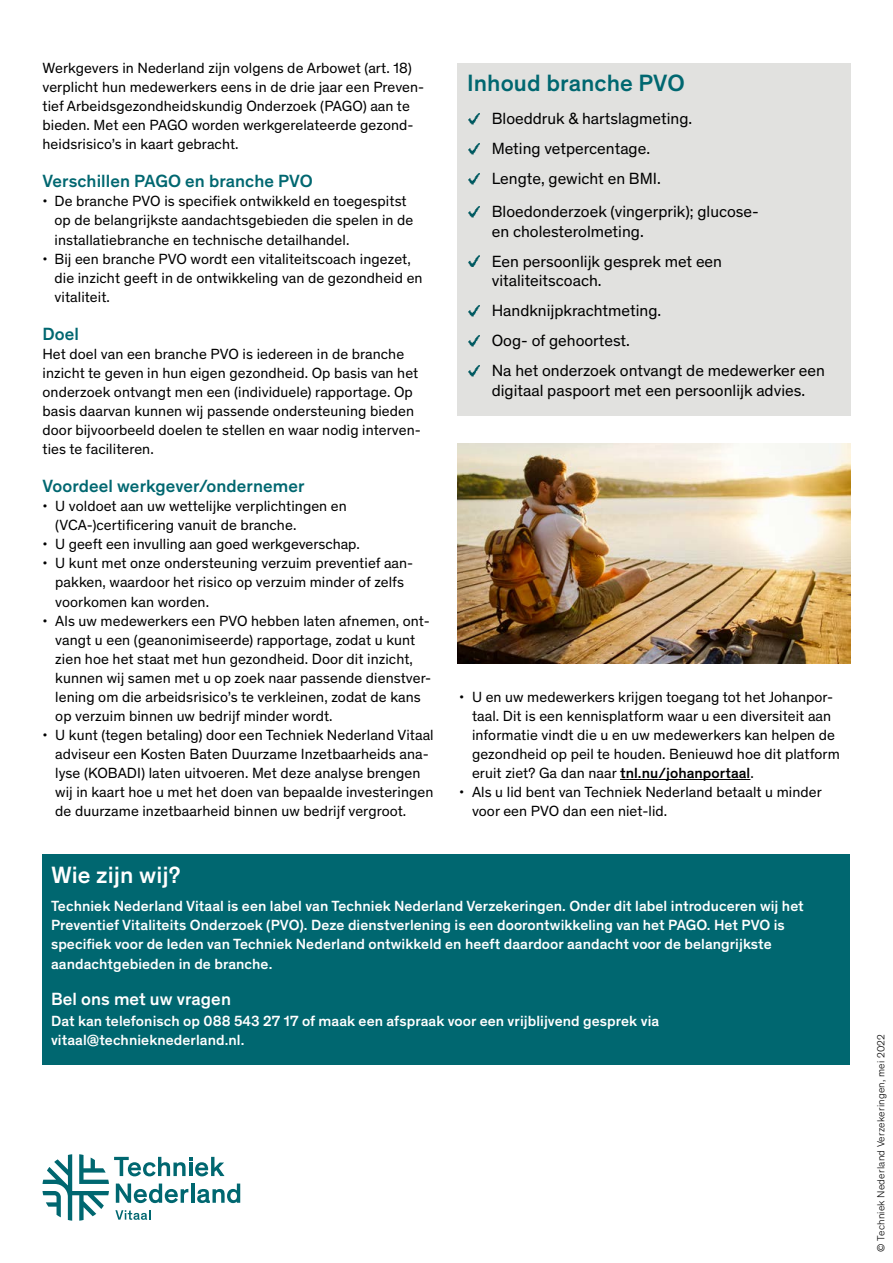
<style>
.page{position:relative;width:893px;height:1263px;background:#fff}
.page>*{position:absolute;margin:0;border:0;box-sizing:border-box;transform-origin:0 0}
.t1{font:500 24px "Theinhardt";letter-spacing:.005em;color:#006770}
.t2{font:500 24px "Theinhardt";letter-spacing:.005em;color:#fff}
.t3{font:500 18px "Theinhardt";letter-spacing:.005em;color:#006770}
.t4{font:500 18px "Theinhardt";letter-spacing:.005em;color:#fff}
.t5{font:16.5px/30px "Theinhardt";color:#000}
.t6{font:15px/19px "Theinhardt";letter-spacing:.005em;color:#000}
.t7{font:500 15px/19px "Theinhardt";letter-spacing:.005em;color:#fff}
.t8{font:300 10.5px "Theinhardt";letter-spacing:.02em;color:#000}
.s1{font-weight:500}
</style>
<div class="page">
<hr style="left:620px;top:779px;width:130px;height:1px;background:#000">
<svg style="left:43px;top:1154px;width:197px;height:67px"></svg>
<div style="left:43px;top:854px;width:807px;height:211px;background:#006770"></div>
<div style="left:457px;top:63px;width:393px;height:353px;background:#e1e1df"></div>
<svg style="left:468px;top:113px;width:12px;height:11px"></svg>
<svg style="left:468px;top:143px;width:12px;height:11px"></svg>
<svg style="left:468px;top:173px;width:12px;height:11px"></svg>
<svg style="left:468px;top:206px;width:12px;height:11px"></svg>
<svg style="left:468px;top:255px;width:12px;height:12px"></svg>
<svg style="left:468px;top:305px;width:12px;height:11px"></svg>
<svg style="left:468px;top:335px;width:12px;height:11px"></svg>
<svg style="left:468px;top:365px;width:12px;height:11px"></svg>
<img style="left:457px;top:444px;width:393px;height:220px">
<p class="t6" style="left:43px;top:58px;width:383px">Werkgevers in Nederland zijn volgens de Arbowet (art. 18) verplicht hun medewerkers eens in de drie jaar een Preven&shy;tief Arbeidsgezondheidskundig Onderzoek (PAGO) aan te bieden. Met een PAGO worden werkgerelateerde gezond&shy;heidsrisico’s in kaart gebracht.</p>
<p class="t3" style="left:43px;top:168px;width:272px">Verschillen PAGO en branche PVO</p>
<p class="t6" style="left:55px;top:191px;width:360px;text-indent:-12px">• De branche PVO is specifiek ontwikkeld en toegespitst op de belangrijkste aandachtsgebieden die spelen in de installatiebranche en technische detailhandel.</p>
<p class="t6" style="left:55px;top:248px;width:370px;text-indent:-12px">• Bij een branche PVO wordt een vitaliteitscoach ingezet, die inzicht geeft in de ontwikkeling van de gezondheid en vitaliteit.</p>
<p class="t3" style="left:43px;top:320px;width:38px">Doel</p>
<p class="t6" style="left:43px;top:344px;width:380px">Het doel van een branche PVO is iedereen in de branche inzicht te geven in hun eigen gezondheid. Op basis van het onderzoek ontvangt men een (individuele) rapportage. Op basis daarvan kunnen wij passende ondersteuning bieden door bijvoorbeeld doelen te stellen en waar nodig interven&shy;ties te faciliteren.</p>
<p class="t3" style="left:43px;top:473px;width:264px">Voordeel werkgever/ondernemer</p>
<p class="t6" style="left:55px;top:496px;width:293px;text-indent:-13px">• U voldoet aan uw wettelijke verplichtingen en (VCA-)certificering vanuit de branche.</p>
<p class="t6" style="left:43px;top:534px;width:319px">• U geeft een invulling aan goed werkgeverschap.</p>
<p class="t6" style="left:55px;top:553px;width:360px;text-indent:-13px">• U kunt met onze ondersteuning verzuim preventief aan&shy;pakken, waardoor het risico op verzuim minder of zelfs voorkomen kan worden.</p>
<p class="t6" style="left:55px;top:610px;width:377px;text-indent:-13px">• Als uw medewerkers een PVO hebben laten afnemen, ont&shy;vangt u een (geanonimiseerde) rapportage, zodat u kunt zien hoe het staat met hun gezondheid. Door dit inzicht, kunnen wij samen met u op zoek naar passende dienstver&shy;lening om die arbeidsrisico’s te verkleinen, zodat de kans op verzuim binnen uw bedrijf minder wordt.</p>
<p class="t6" style="left:55px;top:725px;width:380px;text-indent:-13px">• U kunt (tegen betaling) door een Techniek Nederland Vitaal adviseur een Kosten Baten Duurzame Inzetbaarheids ana&shy;lyse (KOBADI) laten uitvoeren. Met deze analyse brengen wij in kaart hoe u met het doen van bepaalde investeringen de duurzame inzetbaarheid binnen uw bedrijf vergroot.</p>
<h1 class="t1" style="left:467px;top:65px;width:219px">Inhoud branche PVO</h1>
<p class="t5" style="left:492px;top:103px;width:202px">Bloeddruk &amp; hartslagmeting.<br>Meting vetpercentage.<br>Lengte, gewicht en BMI.</p>
<p class="t5" style="left:492px;top:201px;width:269px;line-height:19.5px">Bloedonderzoek (vingerprik); glucose&shy;en cholesterolmeting.</p>
<p class="t5" style="left:492px;top:251px;width:232px;line-height:19.5px">Een persoonlijk gesprek met een vitaliteitscoach.</p>
<p class="t5" style="left:492px;top:295px;width:335px">Handknijpkrachtmeting.<br>Oog- of gehoortest.<br>Na het onderzoek ontvangt de medewerker een</p>
<p class="t5" style="left:492px;top:374px;width:315px">digitaal paspoort met een persoonlijk advies.</p>
<p class="t6" style="left:472px;top:686px;width:369px;text-indent:-13px">• U en uw medewerkers krijgen toegang tot het Johanpor&shy;taal. Dit is een kennisplatform waar u een diversiteit aan informatie vindt die u en uw medewerkers kan helpen de gezondheid op peil te houden. Benieuwd hoe dit platform eruit ziet? Ga dan naar <span class="s1">tnl.nu/johanportaal</span>.</p>
<p class="t6" style="left:472px;top:782px;width:351px;text-indent:-13px">• Als u lid bent van Techniek Nederland betaalt u minder voor een PVO dan een niet-lid.</p>
<h1 class="t2" style="left:51px;top:857px;width:131px">Wie zijn wij?</h1>
<p class="t7" style="left:51px;top:896px;width:754px">Techniek Nederland Vitaal is een label van Techniek Nederland Verzekeringen. Onder dit label introduceren wij het Preventief Vitaliteits Onderzoek (PVO). Deze dienstverlening is een doorontwikkeling van het PAGO. Het PVO is specifiek voor de leden van Techniek Nederland ontwikkeld en heeft daardoor aandacht voor de belangrijkste aandachtgebieden in de branche.</p>
<p class="t4" style="left:51px;top:986px;width:181px">Bel ons met uw vragen</p>
<p class="t7" style="left:51px;top:1010px;width:610px">Dat kan telefonisch op 088 543 27 17 of maak een afspraak voor een vrijblijvend gesprek via vitaal@technieknederland.nl.</p>
<p class="t8" style="left:874px;top:1252px;width:219px;rotate:-90deg">© Techniek Nederland Verzekeringen, mei 2022</p>
</div>
